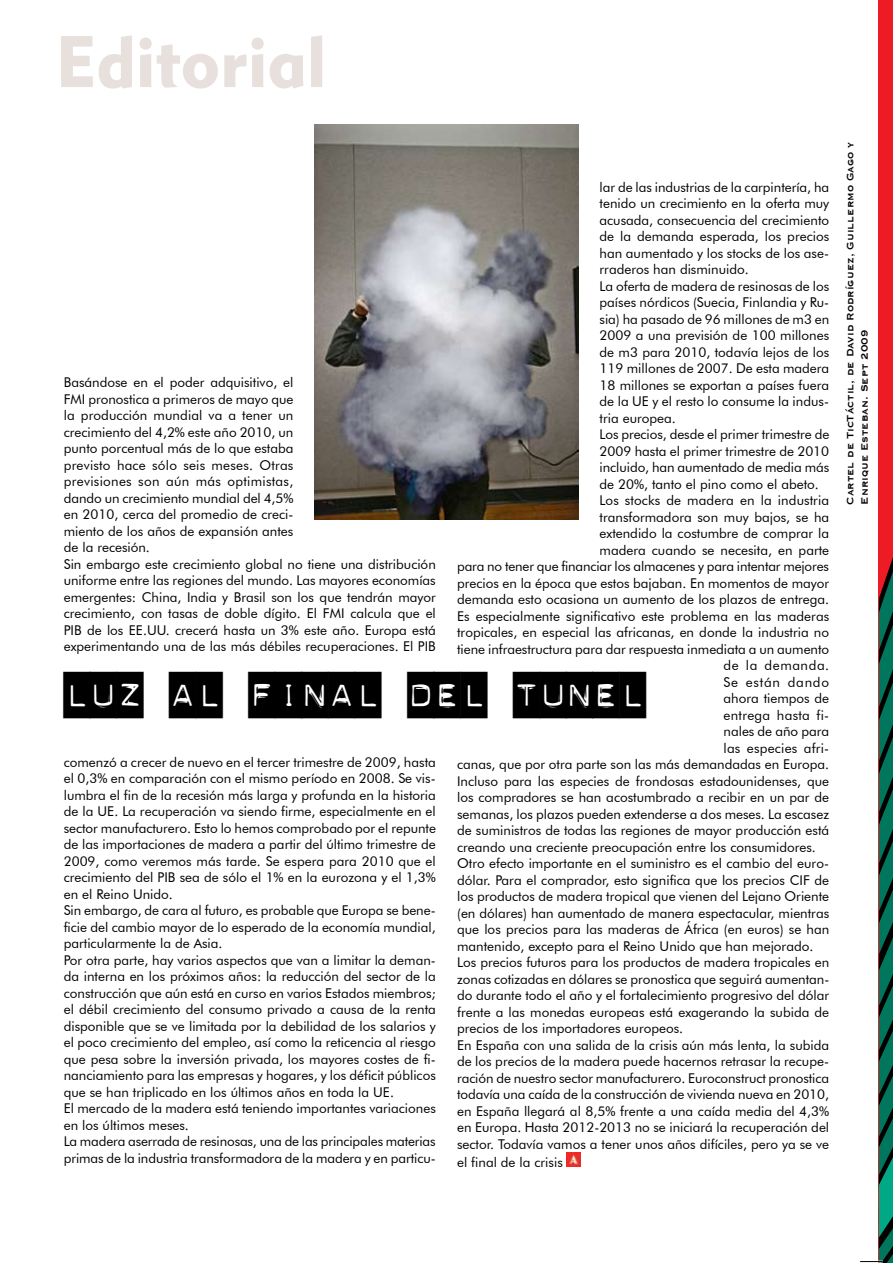
<style>
.page{position:relative;width:893px;height:1263px;background:#fff}
.page>*{position:absolute;margin:0;border:0;box-sizing:border-box;transform-origin:0 0}
.t1{font:72px "Geometric 415 BT Black A";color:#e8e0dc}
.t2{font:46.5px "Punch Label";color:#000}
.t3{font:13.5px/16.5px "Futura BT";color:#000}
.t4{font:13.5px "Futura BT";letter-spacing:.02em;color:#000}
.t5{font:13.5px "Futura BT";letter-spacing:.04em;color:#000}
.t6{font:13.5px "Futura BT";letter-spacing:.06em;color:#000}
.t7{font:700 12px/14.4px "Copperplate Gothic BT";color:#000}
</style>
<div class="page">
<img style="left:567px;top:1153px;width:14px;height:14px">
<img style="left:315px;top:124px;width:263px;height:396px">
<div style="left:879px;top:0;width:14px;height:1263px;background:#ed1c24"></div>
<svg style="left:860px;top:489px;width:33px;height:774px"></svg>
<h1 class="t1" style="left:55px;top:18px;width:272px">Editorial</h1>
<p class="t3" style="left:600px;top:178px;width:231px">lar de las industrias de la carpintería, ha</p>
<p class="t3" style="left:600px;top:195px;width:231px">tenido un crecimiento en la oferta muy</p>
<p class="t3" style="left:600px;top:211px;width:231px">acusada, consecuencia del crecimiento</p>
<p class="t3" style="left:600px;top:228px;width:231px">de la demanda esperada, los precios</p>
<p class="t3" style="left:600px;top:244px;width:231px">han aumentado y los stocks de los ase-</p>
<p class="t3" style="left:600px;top:261px;width:151px">rraderos han disminuido.</p>
<p class="t3" style="left:600px;top:277px;width:231px">La oferta de madera de resinosas de los</p>
<p class="t3" style="left:600px;top:294px;width:231px">países nórdicos (Suecia, Finlandia y Ru-</p>
<p class="t3" style="left:600px;top:310px;width:231px">sia) ha pasado de 96 millones de m3 en</p>
<p class="t3" style="left:600px;top:327px;width:231px">2009 a una previsión de 100 millones</p>
<p class="t3" style="left:600px;top:343px;width:231px">de m3 para 2010, todavía lejos de los</p>
<p class="t3" style="left:600px;top:360px;width:231px">119 millones de 2007. De esta madera</p>
<p class="t3" style="left:600px;top:376px;width:231px">18 millones se exportan a países fuera</p>
<p class="t3" style="left:600px;top:393px;width:231px">de la UE y el resto lo consume la indus-</p>
<p class="t3" style="left:600px;top:409px;width:78px">tria europea.</p>
<p class="t3" style="left:600px;top:426px;width:231px">Los precios, desde el primer trimestre de</p>
<p class="t3" style="left:600px;top:442px;width:231px">2009 hasta el primer trimestre de 2010</p>
<p class="t3" style="left:600px;top:459px;width:231px">incluido, han aumentado de media más</p>
<p class="t3" style="left:600px;top:475px;width:221px">de 20%, tanto el pino como el abeto.</p>
<p class="t3" style="left:600px;top:492px;width:231px">Los stocks de madera en la industria</p>
<p class="t3" style="left:600px;top:508px;width:231px">transformadora son muy bajos, se ha</p>
<p class="t3" style="left:600px;top:525px;width:231px">extendido la costumbre de comprar la</p>
<p class="t3" style="left:600px;top:541px;width:231px">madera cuando se necesita, en parte</p>
<p class="t3" style="left:457px;top:558px;width:373px">para no tener que financiar los almacenes y para intentar mejores</p>
<p class="t3" style="left:457px;top:574px;width:374px">precios en la época que estos bajaban. En momentos de mayor</p>
<p class="t3" style="left:457px;top:591px;width:374px">demanda esto ocasiona un aumento de los plazos de entrega.</p>
<p class="t3" style="left:457px;top:607px;width:374px">Es especialmente significativo este problema en las maderas</p>
<p class="t3" style="left:457px;top:624px;width:374px">tropicales, en especial las africanas, en donde la industria no</p>
<p class="t3" style="left:457px;top:640px;width:374px">tiene infraestructura para dar respuesta inmediata a un aumento</p>
<p class="t5" style="left:723px;top:657px;width:107px">de la demanda.</p>
<p class="t6" style="left:723px;top:673px;width:107px">Se están dando</p>
<p class="t3" style="left:723px;top:690px;width:107px">ahora tiempos de</p>
<p class="t4" style="left:723px;top:706px;width:107px">entrega hasta fi-</p>
<p class="t3" style="left:723px;top:723px;width:107px">nales de año para</p>
<p class="t3" style="left:723px;top:739px;width:107px">las especies afri-</p>
<p class="t3" style="left:457px;top:756px;width:374px">canas, que por otra parte son las más demandadas en Europa.</p>
<p class="t3" style="left:457px;top:772px;width:374px">Incluso para las especies de frondosas estadounidenses, que</p>
<p class="t3" style="left:457px;top:789px;width:374px">los compradores se han acostumbrado a recibir en un par de</p>
<p class="t3" style="left:457px;top:805px;width:374px">semanas, los plazos pueden extenderse a dos meses. La escasez</p>
<p class="t3" style="left:457px;top:822px;width:374px">de suministros de todas las regiones de mayor producción está</p>
<p class="t3" style="left:457px;top:838px;width:360px">creando una creciente preocupación entre los consumidores.</p>
<p class="t3" style="left:457px;top:855px;width:374px">Otro efecto importante en el suministro es el cambio del euro-</p>
<p class="t3" style="left:457px;top:871px;width:374px">dólar. Para el comprador, esto significa que los precios CIF de</p>
<p class="t3" style="left:457px;top:888px;width:374px">los productos de madera tropical que vienen del Lejano Oriente</p>
<p class="t3" style="left:457px;top:904px;width:374px">(en dólares) han aumentado de manera espectacular, mientras</p>
<p class="t3" style="left:457px;top:921px;width:374px">que los precios para las maderas de África (en euros) se han</p>
<p class="t3" style="left:457px;top:937px;width:358px">mantenido, excepto para el Reino Unido que han mejorado.</p>
<p class="t3" style="left:457px;top:954px;width:374px">Los precios futuros para los productos de madera tropicales en</p>
<p class="t3" style="left:457px;top:970px;width:374px">zonas cotizadas en dólares se pronostica que seguirá aumentan-</p>
<p class="t3" style="left:457px;top:987px;width:374px">do durante todo el año y el fortalecimiento progresivo del dólar</p>
<p class="t3" style="left:457px;top:1003px;width:374px">frente a las monedas europeas está exagerando la subida de</p>
<p class="t3" style="left:457px;top:1020px;width:228px">precios de los importadores europeos.</p>
<p class="t3" style="left:457px;top:1036px;width:374px">En España con una salida de la crisis aún más lenta, la subida</p>
<p class="t3" style="left:457px;top:1053px;width:374px">de los precios de la madera puede hacernos retrasar la recupe-</p>
<p class="t3" style="left:457px;top:1069px;width:373px">ración de nuestro sector manufacturero. Euroconstruct pronostica</p>
<p class="t3" style="left:457px;top:1086px;width:373px">todavía una caída de la construcción de vivienda nueva en 2010,</p>
<p class="t3" style="left:457px;top:1102px;width:374px">en España llegará al 8,5% frente a una caída media del 4,3%</p>
<p class="t3" style="left:457px;top:1119px;width:374px">en Europa. Hasta 2012-2013 no se iniciará la recuperación del</p>
<p class="t3" style="left:457px;top:1135px;width:374px">sector. Todavía vamos a tener unos años difíciles, pero ya se ve</p>
<p class="t3" style="left:457px;top:1153px;width:107px">el final de la crisis</p>
<p class="t3" style="left:64px;top:374px;width:374px">Basándose en el poder adquisitivo, el<br>FMI pronostica a primeros de mayo que<br>la producción mundial va a tener un<br>crecimiento del 4,2% este año 2010, un<br>punto porcentual más de lo que estaba<br>previsto hace sólo seis meses. Otras<br>previsiones son aún más optimistas,<br>dando un crecimiento mundial del 4,5%<br>en 2010, cerca del promedio de creci-<br>miento de los años de expansión antes<br>de la recesión.<br>Sin embargo este crecimiento global no tiene una distribución uniforme entre las regiones del mundo. Las mayores economías emergentes: China, India y Brasil son los que tendrán mayor crecimiento, con tasas de doble dígito. El FMI calcula que el PIB de los EE.UU. crecerá hasta un 3% este año. Europa está experimentando una de las más débiles recuperaciones. El PIB</p>
<h2 class="t2" style="left:64px;top:672px;width:584px">LUZ AL FINAL DEL TUNEL</h2>
<p class="t3" style="left:64px;top:754px;width:374px">comenzó a crecer de nuevo en el tercer trimestre de 2009, hasta el 0,3% en comparación con el mismo período en 2008. Se vis&shy;lumbra el fin de la recesión más larga y profunda en la historia de la UE. La recuperación va siendo firme, especialmente en el sector manufacturero. Esto lo hemos comprobado por el repunte de las importaciones de madera a partir del último trimestre de 2009, como veremos más tarde. Se espera para 2010 que el crecimiento del PIB sea de sólo el 1% en la eurozona y el 1,3% en el Reino Unido.<br>Sin embargo, de cara al futuro, es probable que Europa se bene&shy;ficie del cambio mayor de lo esperado de la economía mundial, particularmente la de Asia.<br>Por otra parte, hay varios aspectos que van a limitar la deman&shy;da interna en los próximos años: la reducción del sector de la construcción que aún está en curso en varios Estados miembros; el débil crecimiento del consumo privado a causa de la renta disponible que se ve limitada por la debilidad de los salarios y el poco crecimiento del empleo, así como la reticencia al riesgo que pesa sobre la inversión privada, los mayores costes de fi&shy;nanciamiento para las empresas y hogares, y los déficit públicos que se han triplicado en los últimos años en toda la UE.<br>El mercado de la madera está teniendo importantes variaciones en los últimos meses.<br>La madera aserrada de resinosas, una de las principales materias primas de la industria transformadora de la madera y en particu-</p>
<p class="t7" style="left:843px;top:505px;width:364px;rotate:-90deg">Cartel de TicTáctil, de David Rodríguez, Guillermo Gago y<br>Enrique Esteban. Sept 2009</p>
</div>
